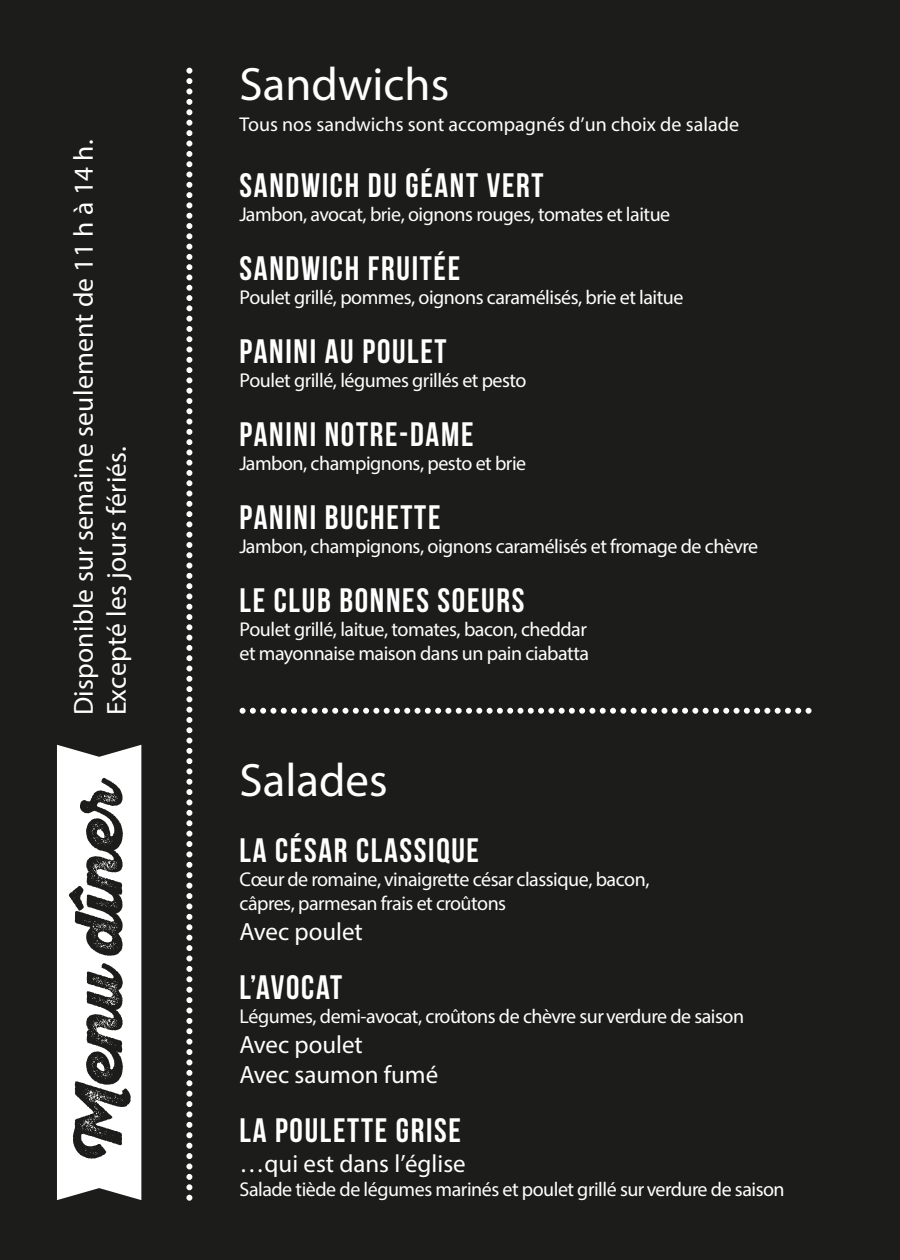
<style>
.page{position:relative;width:900px;height:1260px;background:#1c1c1b}
.page>*{position:absolute;margin:0;border:0;box-sizing:border-box;transform-origin:0 0}
.t1{font:67.25px "Sant Elia Rough Black Two";color:#1c1c1b}
.t2{font:47px "BERNIER Shade";color:#fff}
.t3{font:700 34px "Bebas Neue";letter-spacing:.05em;color:#fff}
.t4{font:27.5px/33px "Sanchez";letter-spacing:.01em;color:#fff}
.t5{font:25px/30px "Sanchez";color:#fff}
.t6{font:italic 20px/24px "Sanchez";letter-spacing:-.025em;color:#fff}
.t7{font:20px "Sanchez";color:#fff}
</style>
<div class="page">
<svg style="left:240px;top:708px;width:572px;height:6px"></svg>
<svg style="left:186px;top:68px;width:6px;height:1133px"></svg>
<div style="left:57px;top:745px;width:84px;height:455px;background:#fff"></div>
<h3 class="t4" style="left:69px;top:715px;width:577px;rotate:-90deg">Disponible sur semaine seulement de 11 h à 14 h.<br>Excepté les jours fériés.</h3>
<h1 class="t1" style="left:68px;top:1163px;width:387px;rotate:-90deg">Menu dîner</h1>
<h2 class="t2" style="left:240px;top:56px;width:211px">Sandwichs</h2>
<p class="t7" style="left:240px;top:117px;width:501px">Tous nos sandwichs sont accompagnés d’un choix de salade</p>
<h3 class="t3" style="left:240px;top:165px;width:305px">SANDWICH DU GÉANT VERT</h3>
<p class="t6" style="left:240px;top:204px;width:432px">Jambon, avocat, brie, oignons rouges, tomates et laitue</p>
<h3 class="t3" style="left:240px;top:248px;width:222px">SANDWICH FRUITÉE</h3>
<p class="t6" style="left:240px;top:287px;width:445px">Poulet grillé, pommes, oignons caramélisés, brie et laitue</p>
<h3 class="t3" style="left:240px;top:331px;width:209px">PANINI AU POULET</h3>
<p class="t6" style="left:240px;top:370px;width:288px">Poulet grillé, légumes grillés et pesto</p>
<h3 class="t3" style="left:240px;top:414px;width:235px">PANINI NOTRE-DAME</h3>
<p class="t6" style="left:240px;top:453px;width:288px">Jambon, champignons, pesto et brie</p>
<h3 class="t3" style="left:240px;top:497px;width:202px">PANINI BUCHETTE</h3>
<p class="t6" style="left:240px;top:536px;width:520px">Jambon, champignons, oignons caramélisés et fromage de chèvre</p>
<h3 class="t3" style="left:240px;top:580px;width:286px">LE CLUB BONNES SOEURS</h3>
<p class="t6" style="left:240px;top:619px;width:351px">Poulet grillé, laitue, tomates, bacon, cheddar et mayonnaise maison dans un pain ciabatta</p>
<h2 class="t2" style="left:240px;top:752px;width:150px">Salades</h2>
<h3 class="t3" style="left:240px;top:830px;width:241px">LA CÉSAR CLASSIQUE</h3>
<p class="t6" style="left:240px;top:869px;width:411px">Cœur de romaine, vinaigrette césar classique, bacon, câpres, parmesan frais et croûtons</p>
<p class="t5" style="left:240px;top:919px;width:125px">Avec poulet</p>
<h3 class="t3" style="left:240px;top:967px;width:104px">L’AVOCAT</h3>
<p class="t6" style="left:240px;top:1006px;width:506px">Légumes, demi-avocat, croûtons de chèvre sur verdure de saison</p>
<p class="t5" style="left:240px;top:1032px;width:200px">Avec poulet<br>Avec saumon fumé</p>
<h3 class="t3" style="left:240px;top:1110px;width:223px">LA POULETTE GRISE</h3>
<p class="t5" style="left:240px;top:1150px;width:228px">…qui est dans l’église</p>
<p class="t6" style="left:240px;top:1179px;width:547px">Salade tiède de légumes marinés et poulet grillé sur verdure de saison</p>
</div>
